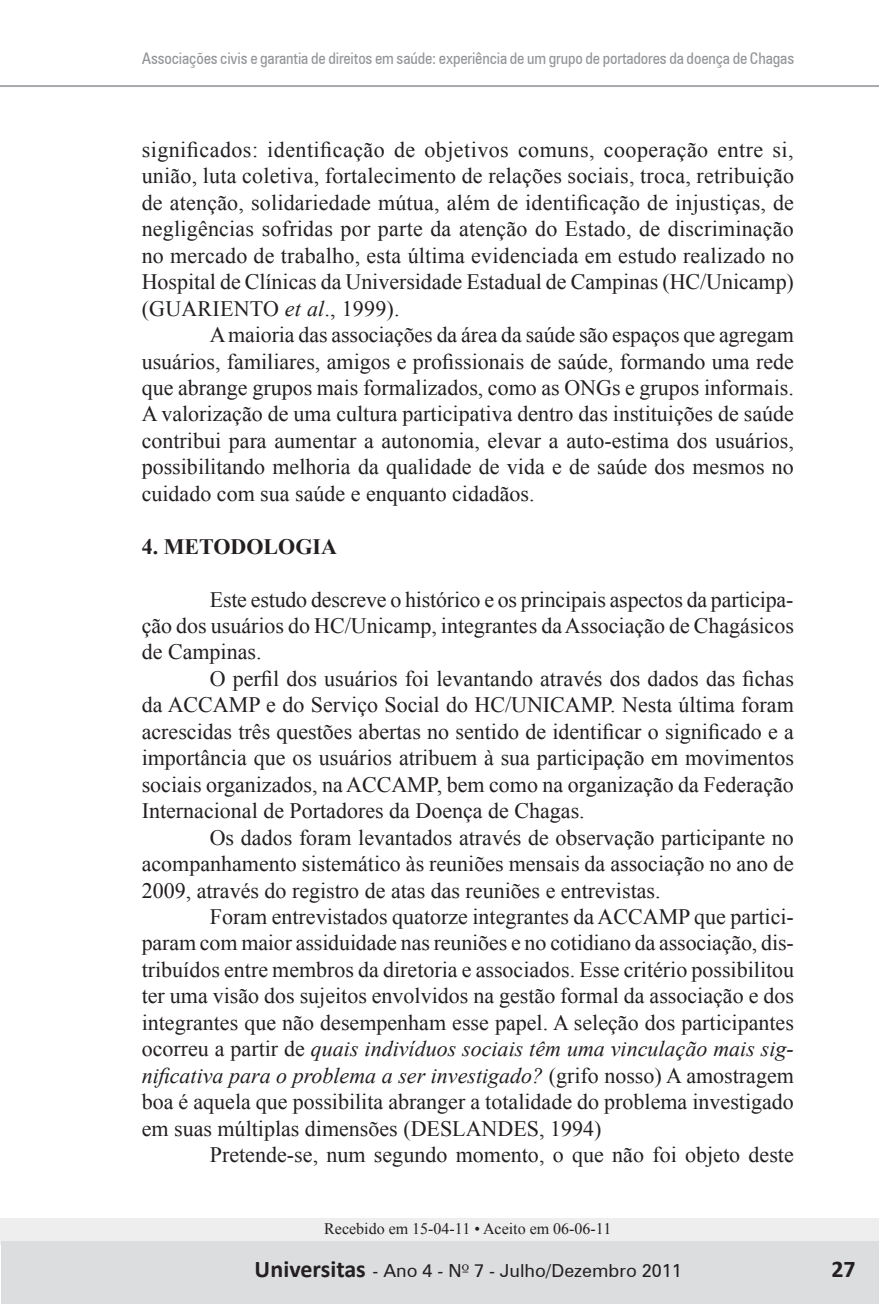
<style>
.page{position:relative;width:879px;height:1304px;background:#fff}
.page>*{position:absolute;margin:0;border:0;box-sizing:border-box;transform-origin:0 0}
.t1{font:700 24px "Calibri";color:#231f20}
.t2{font:22px/26.4px "Times New Roman";color:#231f20;text-align:justify}
.t3{font:700 22px "Times New Roman";color:#231f20}
.t4{font:18px "Zurich BT";color:#231f20}
.t5{font:condensed 16px "Zurich BT";letter-spacing:-.005em;color:#939598}
.t6{font:16px "Times New Roman";color:#231f20}
.s1{font-style:italic}
.s2{font-family:"Zapf Humanist 601 BT"}
</style>
<div class="page">
<div style="left:0;top:1218px;width:879px;height:27px;background:#eeeeef"></div>
<div style="left:1px;top:1242px;width:878px;height:62px;background:#dcdddf"></div>
<hr style="left:0;top:85px;width:879px;height:2px;background:#a8a9ad">
<p class="t5" style="left:142px;top:48px;width:654px">Associações civis e garantia de direitos em saúde: experiência de um grupo de portadores da doença de Chagas</p>
<p class="t2" style="left:142px;top:136px;width:654px">significados: identificação de objetivos comuns, cooperação entre si, união, luta coletiva, fortalecimento de relações sociais, troca, retribuição de atenção, solidariedade mútua, além de identificação de injustiças, de negligências sofridas por parte da atenção do Estado, de discriminação no mercado de trabalho, esta última evidenciada em estudo realizado no Hospital de Clínicas da Universidade Estadual de Campinas (HC/Unicamp) (GUARIENTO <span class="s1">et al</span>., 1999).</p>
<p class="t2" style="left:142px;top:321px;width:654px;text-indent:68px">A maioria das associações da área da saúde são espaços que agregam usuários, familiares, amigos e profissionais de saúde, formando uma rede que abrange grupos mais formalizados, como as ONGs e grupos informais.<br>A valorização de uma cultura participativa dentro das instituições de saúde contribui para aumentar a autonomia, elevar a auto-estima dos usuários, possibilitando melhoria da qualidade de vida e de saúde dos mesmos no cuidado com sua saúde e enquanto cidadãos.</p>
<p class="t3" style="left:142px;top:531px;width:59px">4. METODOLOGIA</p>
<p class="t2" style="left:142px;top:586px;width:653px;text-indent:68px">Este estudo descreve o histórico e os principais aspectos da participa&shy;ção dos usuários do HC/Unicamp, integrantes da Associação de Chagásicos de Campinas.</p>
<p class="t2" style="left:142px;top:665px;width:653px;text-indent:68px">O perfil dos usuários foi levantando através dos dados das fichas da ACCAMP e do Serviço Social do HC/UNICAMP. Nesta última foram acrescidas três questões abertas no sentido de identificar o significado e a importância que os usuários atribuem à sua participação em movimentos sociais organizados, na ACCAMP, bem como na organização da Federação Internacional de Portadores da Doença de Chagas.</p>
<p class="t2" style="left:142px;top:824px;width:653px;text-indent:68px">Os dados foram levantados através de observação participante no acompanhamento sistemático às reuniões mensais da associação no ano de 2009, através do registro de atas das reuniões e entrevistas.</p>
<p class="t2" style="left:142px;top:903px;width:654px;text-indent:68px">Foram entrevistados quatorze integrantes da ACCAMP que partici&shy;param com maior assiduidade nas reuniões e no cotidiano da associação, dis&shy;tribuídos entre membros da diretoria e associados. Esse critério possibilitou ter uma visão dos sujeitos envolvidos na gestão formal da associação e dos integrantes que não desempenham esse papel. A seleção dos participantes ocorreu a partir de <span class="s1">quais indivíduos sociais têm uma vinculação mais sig&shy;nificativa para o problema a ser investigado?</span> (grifo nosso) A amostragem boa é aquela que possibilita abranger a totalidade do problema investigado em suas múltiplas dimensões (DESLANDES, 1994)</p>
<p class="t2" style="left:210px;top:1141px;width:585px">Pretende-se, num segundo momento, o que não foi objeto deste</p>
<p class="t6" style="left:324px;top:1218px;width:289px">Recebido em 15-04-11 • Aceito em 06-06-11</p>
<p class="t4" style="left:474px;top:1260px;width:209px">7 - Julho/Dezembro 2011</p>
<p class="t1" style="left:832px;top:1253px;width:26px">27</p>
<p class="t1" style="left:254px;top:1254px;width:113px">Universitas</p>
<p class="t4" style="left:423px;top:1260px;width:11px">2</p>
<p class="t4" style="left:372px;top:1260px;width:113px">- Ano 4 - N<span class="s2">º</span> 3</p>
<p class="t4" style="left:662px;top:1260px;width:21px">09</p>
</div>
